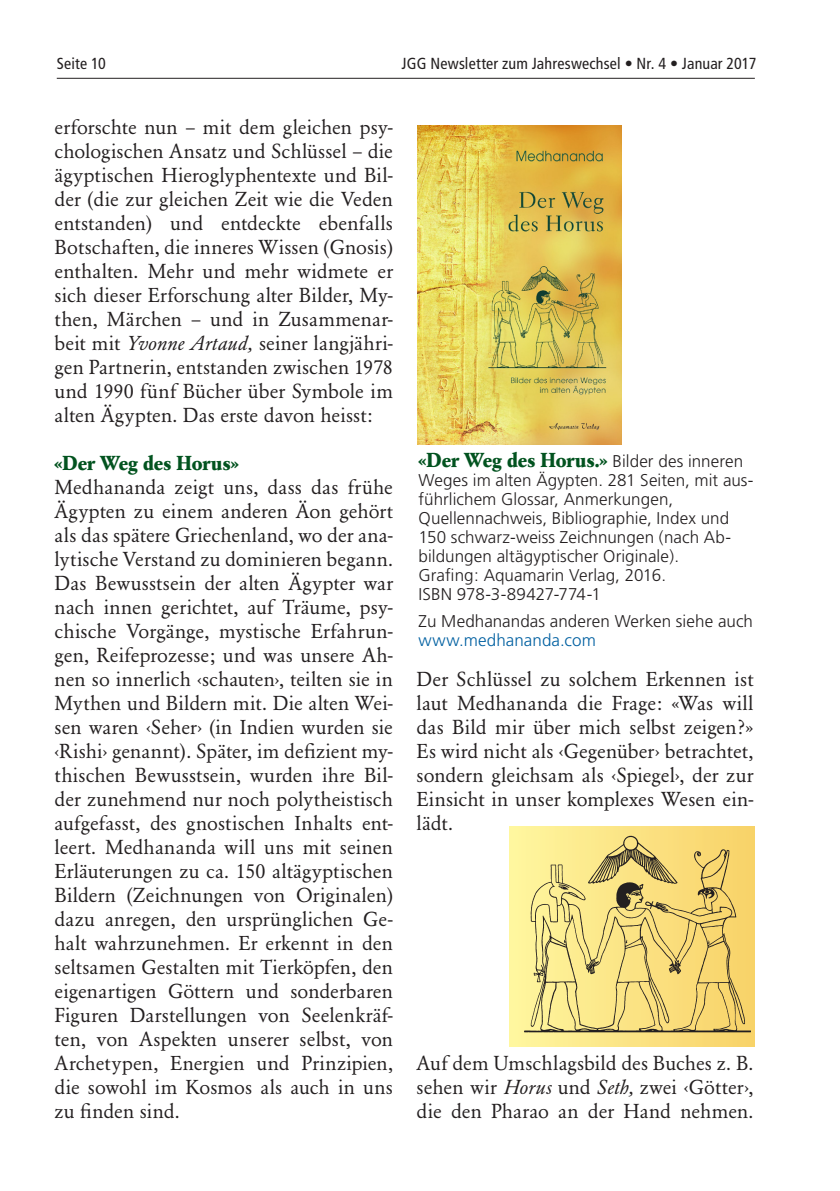
<style>
.page{position:relative;width:840px;height:1191px;background:#fff}
.page>*{position:absolute;margin:0;border:0;box-sizing:border-box;transform-origin:0 0}
.t1{font:20px/24px "Garamond BE";letter-spacing:.005em;color:#231f20;text-align:justify}
.t2{font:700 20px "Garamond BE";letter-spacing:.01em;color:#02531f}
.t3{font:300 17px/19px "Frutiger";letter-spacing:.005em;color:#231f20}
.t4{font:300 17px "Frutiger";letter-spacing:.005em;color:#0060a1}
.t5{font:condensed 16px "Frutiger";letter-spacing:.01em;color:#231f20}
.s1{font-style:italic}
.s2{font-family:"Frutiger";font-weight:300;font-size:17px;color:#231f20}
</style>
<div class="page">
<div style="left:509px;top:826px;width:245px;height:220px;background:linear-gradient(to right,#fff6a0,#f8d168)"></div>
<hr style="left:57px;top:78px;width:697px;height:1px;background:#231f20">
<img style="left:512px;top:832px;width:240px;height:208px">
<img style="left:417px;top:126px;width:204px;height:319px">
<p class="t5" style="left:57px;top:54px;width:51px">Seite 10</p>
<p class="t5" style="left:401px;top:54px;width:356px">JGG Newsletter zum Jahreswechsel • Nr. 4 • Januar 2017</p>
<p class="t1" style="left:55px;top:115px;width:340px">erforschte nun – mit dem gleichen psy&shy;chologischen Ansatz und Schlüssel – die ägyptischen Hieroglyphentexte und Bil&shy;der (die zur gleichen Zeit wie die Veden entstanden) und entdeckte ebenfalls Botschaften, die inneres Wissen (Gnosis) enthalten. Mehr und mehr widmete er sich dieser Erforschung alter Bilder, My&shy;then, Märchen – und in Zusammenar&shy;beit mit <span class="s1">Yvonne Artaud,</span> seiner langjähri&shy;gen Partnerin, entstanden zwischen 1978 und 1990 fünf Bücher über Symbole im alten Ägypten. Das erste davon heisst:</p>
<p class="t2" style="left:55px;top:451px;width:186px">«Der Weg des Horus»</p>
<p class="t1" style="left:55px;top:475px;width:340px">Medhananda zeigt uns, dass das frühe Ägypten zu einem anderen Äon gehört als das spätere Griechenland, wo der ana&shy;lytische Verstand zu dominieren begann.<br>Das Bewusstsein der alten Ägypter war nach innen gerichtet, auf Träume, psy&shy;chische Vorgänge, mystische Erfahrun&shy;gen, Reifeprozesse; und was unsere Ah&shy;nen so innerlich ‹schauten›, teilten sie in Mythen und Bildern mit. Die alten Wei&shy;sen waren ‹Seher› (in Indien wurden sie ‹Rishi› genannt). Später, im defizient my&shy;thischen Bewusstsein, wurden ihre Bil&shy;der zunehmend nur noch polytheistisch aufgefasst, des gnostischen Inhalts ent&shy;leert. Medhananda will uns mit seinen Erläuterungen zu ca. 150 altägyptischen Bildern (Zeichnungen von Originalen) dazu anregen, den ursprünglichen Ge&shy;halt wahrzunehmen. Er erkennt in den seltsamen Gestalten mit Tierköpfen, den eigenartigen Göttern und sonderbaren Figuren Darstellungen von Seelenkräf&shy;ten, von Aspekten unserer selbst, von Archetypen, Energien und Prinzipien, die sowohl im Kosmos als auch in uns zu finden sind.</p>
<p class="t2" style="left:418px;top:448px;width:326px">«Der Weg des Horus.» <span class="s2">Bilder des inneren</span></p>
<p class="t3" style="left:418px;top:471px;width:336px">Weges im alten Ägypten. 281 Seiten, mit aus&shy;führlichem Glossar, Anmerkungen, Quellennachweis, Bibliographie, Index und 150 schwarz-weiss Zeichnungen (nach Ab&shy;bildungen altägyptischer Originale).<br>Grafing: Aquamarin Verlag, 2016.<br>ISBN 978-3-89427-774-1</p>
<p class="t3" style="left:418px;top:612px;width:336px">Zu Medhanandas anderen Werken siehe auch</p>
<p class="t4" style="left:418px;top:631px;width:179px">www.medhananda.com</p>
<p class="t1" style="left:416px;top:667px;width:338px">Der Schlüssel zu solchem Erkennen ist laut Medhananda die Frage: «Was will das Bild mir über mich selbst zeigen?» Es wird nicht als ‹Gegenüber› betrachtet, sondern gleichsam als ‹Spiegel›, der zur Einsicht in unser komplexes Wesen ein&shy;lädt.</p>
<p class="t1" style="left:416px;top:1051px;width:338px">Auf dem Umschlagsbild des Buches z. B. sehen wir <span class="s1">Horus</span> und <span class="s1">Seth,</span> zwei ‹Götter›, die den Pharao an der Hand nehmen.</p>
</div>
